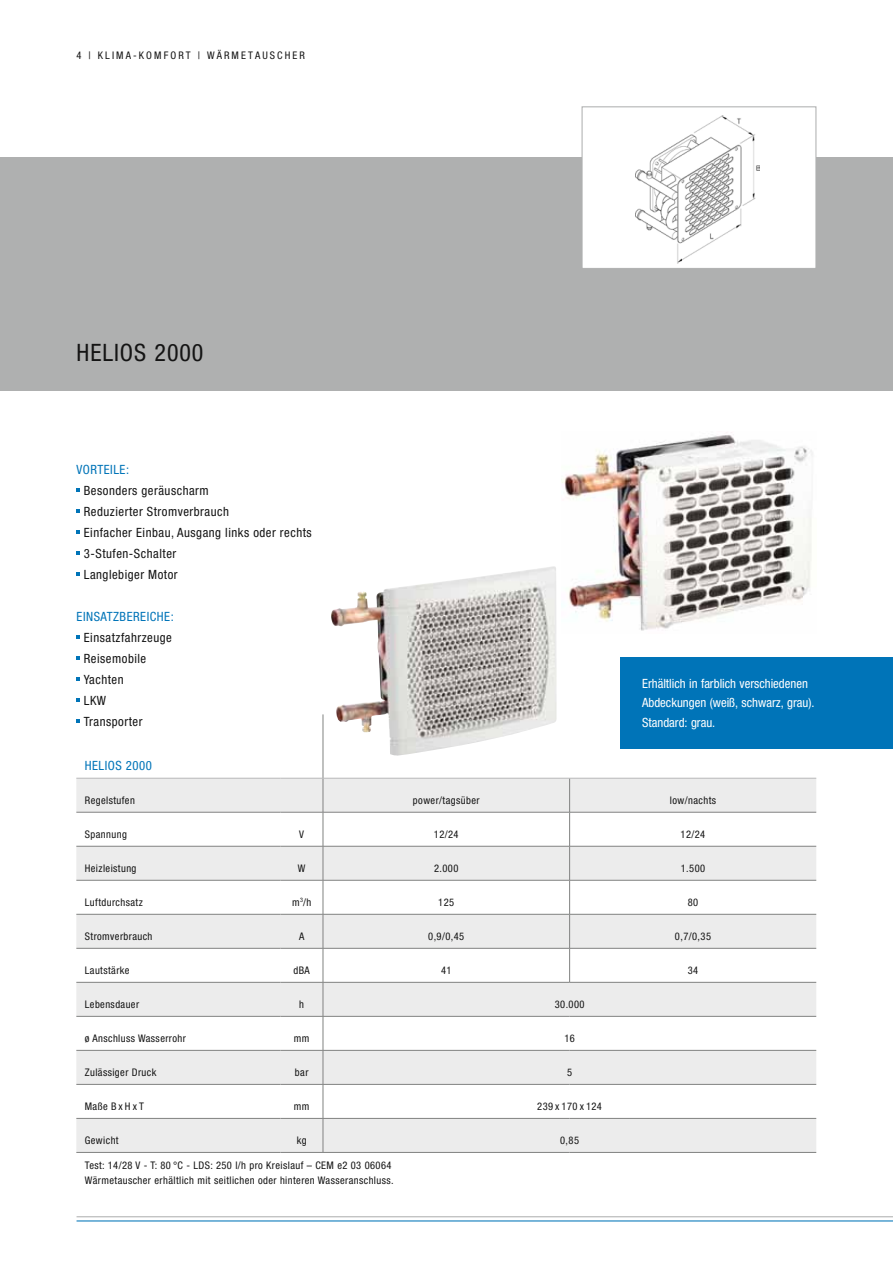
<style>
.page{position:relative;width:893px;height:1263px;background:#fff}
.page>*{position:absolute;margin:0;border:0;box-sizing:border-box;transform-origin:0 0}
.t1{font:condensed 24px "Helvetica Neue";letter-spacing:.04em;color:#141414}
.t2{font:condensed 12.75px/21px "Helvetica Neue";letter-spacing:.04em;color:#141414}
.t3{font:condensed 12.75px/19.5px "Helvetica Neue LTW1 G";color:#fff}
.t4{font:condensed 12.75px "Helvetica Neue";letter-spacing:.04em;color:#0074b8}
.t5{font:condensed 10.5px/15px "Helvetica Neue";letter-spacing:.04em;color:#141414;text-align:right}
.t6{font:condensed 10.5px "Helvetica Neue";letter-spacing:.2em;color:#141414}
</style>
<div class="page">
<hr style="left:77px;top:1216px;width:816px;height:1px;background:#afb0b0">
<hr style="left:77px;top:1220px;width:816px;height:1px;background:#0074b8">
<div style="left:0;top:157px;width:893px;height:234px;background:#afb0b0"></div>
<img style="left:561px;top:432px;width:252px;height:199px">
<div style="left:582px;top:107px;width:234px;height:161px;background:#fff"></div>
<img style="left:636px;top:116px;width:124px;height:147px">
<div style="left:581px;top:106px;width:235px;height:163px;border:1px solid #afb0b0"></div>
<div style="left:76px;top:779px;width:740px;height:33px;background:#ececec"></div>
<svg style="left:76px;top:847px;width:740px;height:305px;fill:#ececec"></svg>
<hr style="left:323px;top:778px;width:1px;height:34px;background:#818281">
<hr style="left:569px;top:778px;width:1px;height:34px;background:#818281">
<hr style="left:323px;top:812px;width:247px;height:1px;background:#818281">
<hr style="left:323px;top:812px;width:1px;height:34px;background:#818281">
<hr style="left:570px;top:812px;width:246px;height:1px;background:#818281">
<hr style="left:569px;top:812px;width:1px;height:34px;background:#818281">
<hr style="left:323px;top:846px;width:247px;height:1px;background:#818281">
<hr style="left:323px;top:846px;width:1px;height:34px;background:#818281">
<hr style="left:570px;top:846px;width:246px;height:1px;background:#818281">
<hr style="left:569px;top:846px;width:1px;height:34px;background:#818281">
<hr style="left:323px;top:880px;width:247px;height:1px;background:#818281">
<hr style="left:323px;top:880px;width:1px;height:34px;background:#818281">
<hr style="left:570px;top:880px;width:246px;height:1px;background:#818281">
<hr style="left:569px;top:880px;width:1px;height:34px;background:#818281">
<hr style="left:323px;top:914px;width:247px;height:1px;background:#818281">
<hr style="left:323px;top:914px;width:1px;height:34px;background:#818281">
<hr style="left:570px;top:914px;width:246px;height:1px;background:#818281">
<hr style="left:569px;top:914px;width:1px;height:34px;background:#818281">
<hr style="left:323px;top:948px;width:247px;height:1px;background:#818281">
<hr style="left:323px;top:948px;width:1px;height:34px;background:#818281">
<hr style="left:570px;top:948px;width:246px;height:1px;background:#818281">
<hr style="left:569px;top:948px;width:1px;height:34px;background:#818281">
<hr style="left:323px;top:982px;width:247px;height:1px;background:#818281">
<hr style="left:323px;top:982px;width:1px;height:34px;background:#818281">
<hr style="left:570px;top:982px;width:246px;height:1px;background:#818281">
<hr style="left:323px;top:1016px;width:247px;height:1px;background:#818281">
<hr style="left:323px;top:1016px;width:1px;height:34px;background:#818281">
<hr style="left:570px;top:1016px;width:246px;height:1px;background:#818281">
<hr style="left:323px;top:1050px;width:247px;height:1px;background:#818281">
<hr style="left:323px;top:1050px;width:1px;height:34px;background:#818281">
<hr style="left:570px;top:1050px;width:246px;height:1px;background:#818281">
<hr style="left:323px;top:1084px;width:247px;height:1px;background:#818281">
<hr style="left:323px;top:1084px;width:1px;height:34px;background:#818281">
<hr style="left:570px;top:1084px;width:246px;height:1px;background:#818281">
<hr style="left:323px;top:1118px;width:247px;height:1px;background:#818281">
<hr style="left:323px;top:1118px;width:1px;height:34px;background:#818281">
<hr style="left:570px;top:1118px;width:246px;height:1px;background:#818281">
<hr style="left:323px;top:1152px;width:247px;height:1px;background:#818281">
<hr style="left:570px;top:1152px;width:246px;height:1px;background:#818281">
<hr style="left:76px;top:812px;width:204px;height:1px;background:#818281">
<hr style="left:280px;top:812px;width:43px;height:1px;background:#818281">
<hr style="left:76px;top:846px;width:204px;height:1px;background:#818281">
<hr style="left:280px;top:846px;width:43px;height:1px;background:#818281">
<hr style="left:76px;top:880px;width:204px;height:1px;background:#818281">
<hr style="left:280px;top:880px;width:43px;height:1px;background:#818281">
<hr style="left:76px;top:914px;width:204px;height:1px;background:#818281">
<hr style="left:280px;top:914px;width:43px;height:1px;background:#818281">
<hr style="left:76px;top:948px;width:204px;height:1px;background:#818281">
<hr style="left:280px;top:948px;width:43px;height:1px;background:#818281">
<hr style="left:76px;top:982px;width:204px;height:1px;background:#818281">
<hr style="left:280px;top:982px;width:43px;height:1px;background:#818281">
<hr style="left:76px;top:1016px;width:204px;height:1px;background:#818281">
<hr style="left:280px;top:1016px;width:43px;height:1px;background:#818281">
<hr style="left:76px;top:1050px;width:204px;height:1px;background:#818281">
<hr style="left:280px;top:1050px;width:43px;height:1px;background:#818281">
<hr style="left:76px;top:1084px;width:204px;height:1px;background:#818281">
<hr style="left:280px;top:1084px;width:43px;height:1px;background:#818281">
<hr style="left:76px;top:1118px;width:204px;height:1px;background:#818281">
<hr style="left:280px;top:1118px;width:43px;height:1px;background:#818281">
<hr style="left:76px;top:1152px;width:204px;height:1px;background:#818281">
<hr style="left:280px;top:1152px;width:43px;height:1px;background:#818281">
<hr style="left:323px;top:714px;width:1px;height:64px;background:#818281">
<hr style="left:76px;top:778px;width:204px;height:1px;background:#b7b8b9">
<hr style="left:280px;top:778px;width:43px;height:1px;background:#b7b8b9">
<hr style="left:323px;top:778px;width:247px;height:1px;background:#b7b8b9">
<hr style="left:570px;top:778px;width:246px;height:1px;background:#b7b8b9">
<img style="left:331px;top:566px;width:226px;height:189px">
<div style="left:621px;top:657px;width:272px;height:91px;background:#0074b8"></div>
<p class="t6" style="left:77px;top:50px;width:230px">4 | Kli ma-Komf ort | wärmeta uscher</p>
<h1 class="t1" style="left:77px;top:339px;width:128px">Helios 2000</h1>
<p class="t4" style="left:77px;top:462px;width:54px">vorteile:</p>
<p class="t2" style="left:84px;top:479px;width:229px">Besonders geräuscharm<br>Reduzierter Stromverbrauch<br>Einfacher Einbau, Ausgang links oder rechts<br>3-Stufen-Schalter<br>Langlebiger Motor</p>
<p class="t4" style="left:77px;top:609px;width:99px">einsatzbereiche:</p>
<p class="t2" style="left:84px;top:626px;width:90px">Einsatzfahrzeuge<br>Reisemobile<br>Yachten<br>LKW<br>Transporter</p>
<p class="t4" style="left:85px;top:758px;width:69px">HELIOS 2000</p>
<p class="t5" style="left:85px;top:792px;width:52px">Regelstufen</p>
<p class="t5" style="left:413px;top:792px;width:68px">power/tagsüber</p>
<p class="t5" style="left:670px;top:792px;width:48px">low/nachts</p>
<p class="t5" style="left:85px;top:826px;width:44px">Spannung</p>
<p class="t5" style="left:299px;top:826px;width:6px">V</p>
<p class="t5" style="left:434px;top:826px;width:26px">12/24</p>
<p class="t5" style="left:680px;top:826px;width:26px">12/24</p>
<p class="t5" style="left:85px;top:860px;width:53px">Heizleistung</p>
<p class="t5" style="left:298px;top:860px;width:9px">W</p>
<p class="t5" style="left:434px;top:860px;width:26px">2.000</p>
<p class="t5" style="left:681px;top:860px;width:26px">1.500</p>
<p class="t5" style="left:85px;top:894px;width:60px">Luftdurchsatz</p>
<p class="t5" style="left:292px;top:894px;width:21px">m<sup>3</sup>/h</p>
<p class="t5" style="left:438px;top:894px;width:17px">125</p>
<p class="t5" style="left:688px;top:894px;width:12px">80</p>
<p class="t5" style="left:85px;top:928px;width:69px">Stromverbrauch</p>
<p class="t5" style="left:299px;top:928px;width:7px">A</p>
<p class="t5" style="left:428px;top:928px;width:38px">0,9/0,45</p>
<p class="t5" style="left:675px;top:928px;width:38px">0,7/0,35</p>
<p class="t5" style="left:85px;top:962px;width:46px">Lautstärke</p>
<p class="t5" style="left:293px;top:962px;width:18px">dBA</p>
<p class="t5" style="left:441px;top:962px;width:12px">41</p>
<p class="t5" style="left:688px;top:962px;width:12px">34</p>
<p class="t5" style="left:85px;top:996px;width:56px">Lebensdauer</p>
<p class="t5" style="left:299px;top:996px;width:6px">h</p>
<p class="t5" style="left:555px;top:996px;width:31px">30.000</p>
<p class="t5" style="left:85px;top:1030px;width:103px">ø Anschluss Wasserrohr</p>
<p class="t5" style="left:294px;top:1030px;width:17px">mm</p>
<p class="t5" style="left:564px;top:1030px;width:12px">16</p>
<p class="t5" style="left:85px;top:1064px;width:73px">Zulässiger Druck</p>
<p class="t5" style="left:295px;top:1064px;width:15px">bar</p>
<p class="t5" style="left:567px;top:1064px;width:7px">5</p>
<p class="t5" style="left:85px;top:1099px;width:61px">Maße BxH xT</p>
<p class="t5" style="left:294px;top:1099px;width:17px">mm</p>
<p class="t5" style="left:537px;top:1099px;width:66px">239 x 170 x 124</p>
<p class="t5" style="left:85px;top:1133px;width:35px">Gewicht</p>
<p class="t5" style="left:297px;top:1133px;width:11px">kg</p>
<p class="t5" style="left:560px;top:1133px;width:20px">0,85</p>
<p class="t5" style="left:85px;top:1158px;width:238px">Test: 14/28 V - T: 80 °C - LDS: 250 l/h pro Kreislauf – CEM</p>
<p class="t3" style="left:642px;top:674px;width:174px">Erhältlich in farblich verschiedenen<br>Abdeckungen (weiß, schwarz, grau).<br>Standard: grau.</p>
<p class="t5" style="left:85px;top:1158px;width:310px">e2 03 06064<br>Wärmetauscher erhältlich mit seitlichen oder hinteren Wasseranschluss.</p>
</div>
